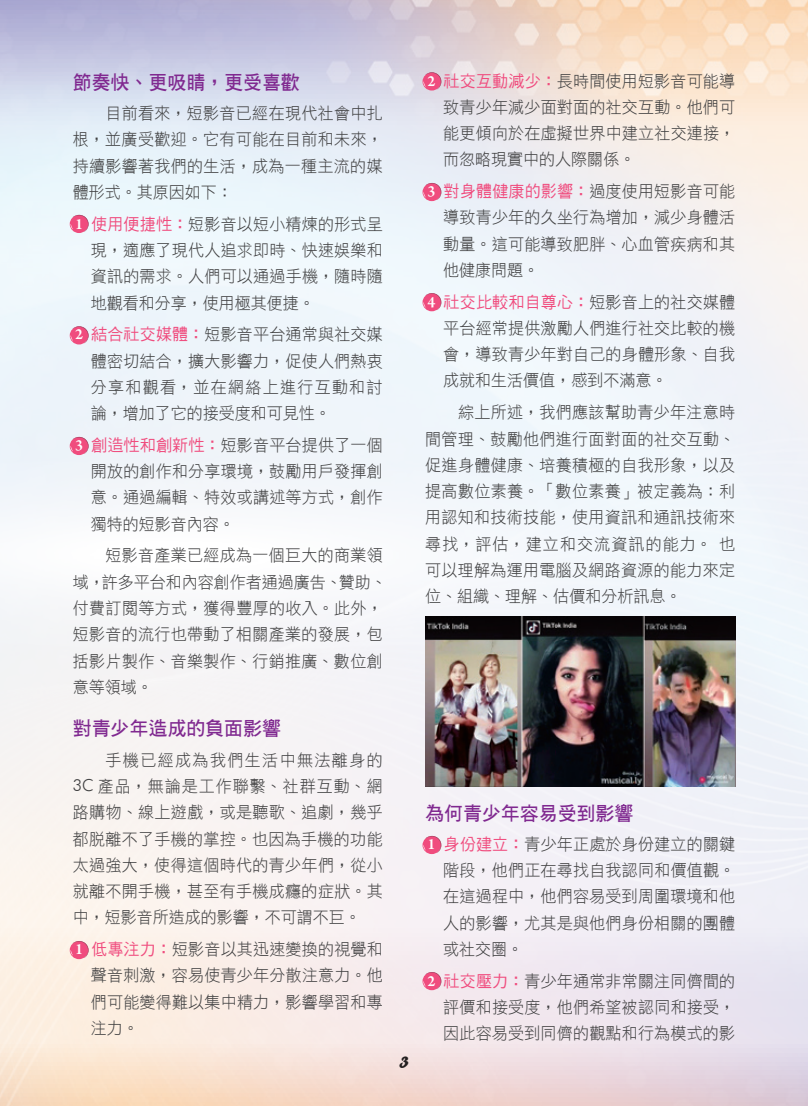
<style>
.page{position:relative;width:808px;height:1106px;background:#fff}
.page>*{position:absolute;margin:0;border:0;box-sizing:border-box;transform-origin:0 0}
.t1{font:19.5px "DF Hei Bd HK BF";color:#802990}
.t2{font:18px "Forte";color:#231f20}
.t3{font:16.5px/26.2px "DF Hei Lt HK BF";letter-spacing:.015em;color:#3e3e3f;text-align:justify}
.t4{font:16.5px "DF Hei Md HK BF";letter-spacing:.015em;color:#f04c7e}
.s1{font-family:"Arno Pro";font-weight:600;color:#fff}
.s2{font-family:"DF Hei Md HK BF";color:#f04c7e}
.s3{font-family:"Futura BT";font-weight:300}
.s4{font-family:"DF Hei Lt HK BF";color:#3e3e3f}
</style>
<div class="page">
<img style="left:0;top:0;width:808px;height:1106px">
<svg style="left:70px;top:215px;width:18px;height:18px"></svg>
<svg style="left:71px;top:215px;width:18px;height:17px"></svg>
<svg style="left:70px;top:326px;width:18px;height:18px"></svg>
<svg style="left:71px;top:326px;width:18px;height:17px"></svg>
<svg style="left:70px;top:437px;width:18px;height:18px"></svg>
<svg style="left:71px;top:437px;width:18px;height:17px"></svg>
<svg style="left:70px;top:941px;width:18px;height:18px"></svg>
<svg style="left:71px;top:941px;width:18px;height:17px"></svg>
<svg style="left:422px;top:73px;width:19px;height:17px"></svg>
<svg style="left:423px;top:72px;width:18px;height:17px"></svg>
<svg style="left:422px;top:183px;width:19px;height:18px"></svg>
<svg style="left:423px;top:183px;width:18px;height:17px"></svg>
<svg style="left:422px;top:293px;width:19px;height:18px"></svg>
<svg style="left:423px;top:293px;width:18px;height:17px"></svg>
<svg style="left:422px;top:836px;width:19px;height:18px"></svg>
<svg style="left:423px;top:836px;width:18px;height:17px"></svg>
<svg style="left:422px;top:972px;width:19px;height:18px"></svg>
<svg style="left:423px;top:972px;width:18px;height:17px"></svg>
<img style="left:425px;top:617px;width:311px;height:169px">
<p class="t1" style="left:73px;top:72px;width:228px">節奏快、更吸睛，更受喜歡</p>
<p class="t3" style="left:73px;top:100px;width:311px;text-indent:33px">目前看來，短影音已經在現代社會中扎根，並廣受歡迎。它有可能在目前和未來，持續影響著我們的生活，成為一種主流的媒體形式。其原因如下：</p>
<p class="t3" style="left:91px;top:211px;width:293px;text-indent:-16px"><span class="s1">1</span> <span class="s2">使用便捷性：</span>短影音以短小精煉的形式呈現，適應了現代人追求即時、快速娛樂和資訊的需求。人們可以通過手機，隨時隨地觀看和分享，使用極其便捷。</p>
<p class="t3" style="left:91px;top:321px;width:293px;text-indent:-16px"><span class="s1">2</span> <span class="s2">結合社交媒體：</span>短影音平台通常與社交媒體密切結合，擴大影響力，促使人們熱衷分享和觀看，並在網絡上進行互動和討論，增加了它的接受度和可見性。</p>
<p class="t3" style="left:91px;top:432px;width:293px;text-indent:-16px"><span class="s1">3</span> <span class="s2">創造性和創新性：</span>短影音平台提供了一個開放的創作和分享環境，鼓勵用戶發揮創意。通過編輯、特效或講述等方式，創作獨特的短影音內容。</p>
<p class="t3" style="left:73px;top:542px;width:315px;text-align:left;text-indent:33px">短影音產業已經成為一個巨大的商業領域，許多平台和內容創作者通過廣告、贊助、付費訂閱等方式，獲得豐厚的收入。此外，短影音的流行也帶動了相關產業的發展，包括影片製作、音樂製作、行銷推廣、數位創意等領域。</p>
<p class="t1" style="left:73px;top:719px;width:210px">對青少年造成的負面影響</p>
<p class="t3" style="left:73px;top:746px;width:311px;text-indent:33px">手機已經成為我們生活中無法離身的<span class="s3">3C</span> 產品，無論是工作聯繫、社群互動、網路購物、線上遊戲，或是聽歌、追劇，幾乎都脫離不了手機的掌控。也因為手機的功能太過強大，使得這個時代的青少年們，從小就離不開手機，甚至有手機成癮的症狀。其中，短影音所造成的影響，不可謂不巨。</p>
<p class="t3" style="left:91px;top:936px;width:293px;text-indent:-16px"><span class="s1">1</span> <span class="s2">低專注力：</span>短影音以其迅速變換的視覺和聲音刺激，容易使青少年分散注意力。他們可能變得難以集中精力，影響學習和專注力。</p>
<p class="t3" style="left:443px;top:67px;width:293px;text-indent:-16px"><span class="s1">2</span> <span class="s2">社交互動減少：</span>長時間使用短影音可能導致青少年減少面對面的社交互動。他們可能更傾向於在虛擬世界中建立社交連接，而忽略現實中的人際關係。</p>
<p class="t4" style="left:428px;top:183px;width:309px"><span class="s1">3</span> 對身體健康的影響：<span class="s4">過度使用短影音可能</span></p>
<p class="t3" style="left:443px;top:204px;width:293px">導致青少年的久坐行為增加，減少身體活動量。這可能導致肥胖、心血管疾病和其他健康問題。</p>
<p class="t4" style="left:428px;top:293px;width:309px"><span class="s1">4</span> 社交比較和自尊心：<span class="s4">短影音上的社交媒體</span></p>
<p class="t3" style="left:443px;top:315px;width:293px">平台經常提供激勵人們進行社交比較的機會，導致青少年對自己的身體形象、自我成就和生活價值，感到不滿意。</p>
<p class="t3" style="left:425px;top:399px;width:311px;text-indent:33px">綜上所述，我們應該幫助青少年注意時間管理、鼓勵他們進行面對面的社交互動、促進身體健康、培養積極的自我形象，以及提高數位素養。「數位素養」被定義為：利用認知和技術技能，使用資訊和通訊技術來尋找，評估，建立和交流資訊的能力。也可以理解為運用電腦及網路資源的能力來定位、組織、理解、估價和分析訊息。</p>
<p class="t2" style="left:399px;top:1051px;width:11px">3</p>
<p class="t1" style="left:425px;top:803px;width:210px">為何青少年容易受到影響</p>
<p class="t3" style="left:443px;top:830px;width:293px;text-indent:-16px"><span class="s1">1</span> <span class="s2">身份建立：</span>青少年正處於身份建立的關鍵階段，他們正在尋找自我認同和價值觀。在這過程中，他們容易受到周圍環境和他人的影響，尤其是與他們身份相關的團體或社交圈。</p>
<p class="t3" style="left:443px;top:967px;width:293px;text-indent:-16px"><span class="s1">2</span> <span class="s2">社交壓力：</span>青少年通常非常關注同儕間的評價和接受度，他們希望被認同和接受，因此容易受到同儕的觀點和行為模式的影</p>
</div>
